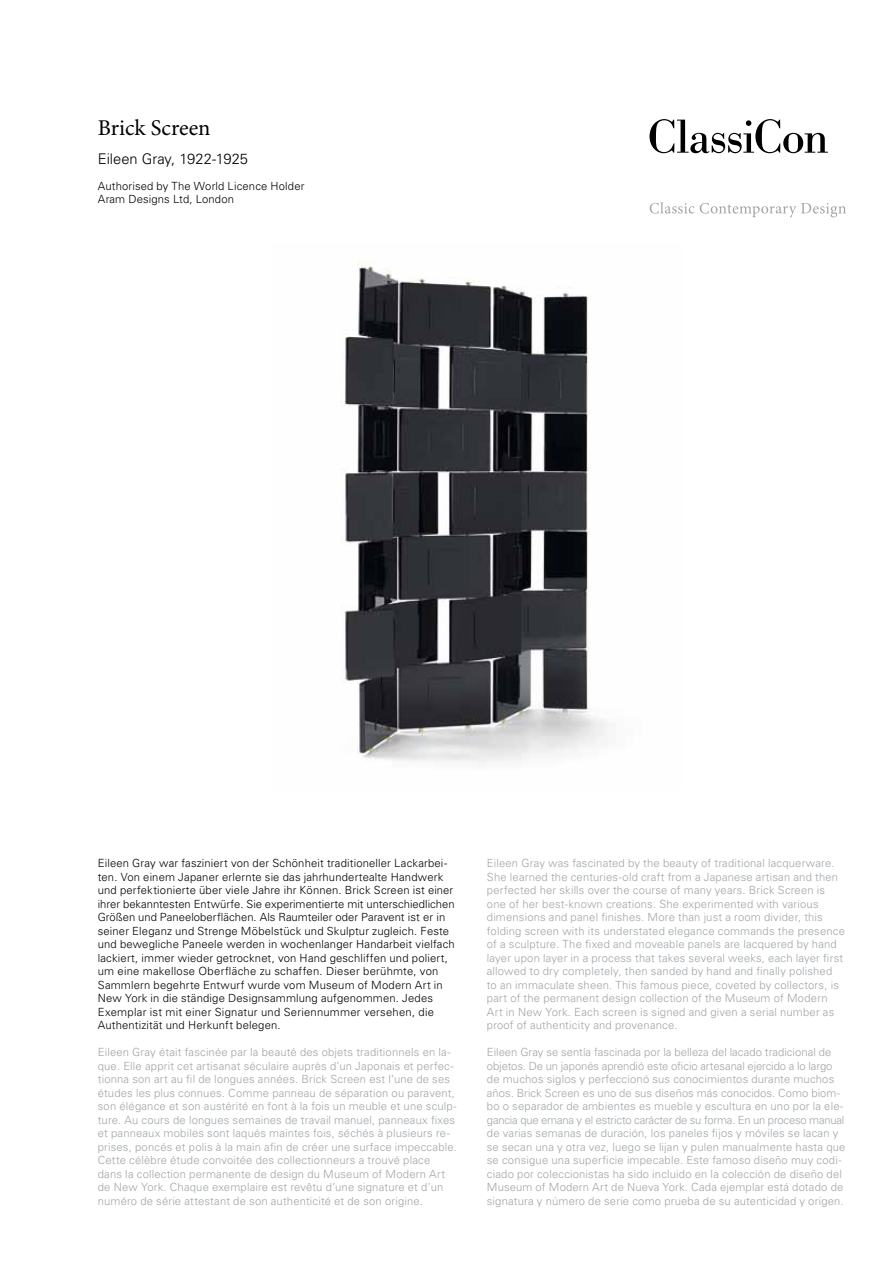
<style>
.page{position:relative;width:893px;height:1263px;background:#fff}
.page>*{position:absolute;margin:0;border:0;box-sizing:border-box;transform-origin:0 0}
.t1{font:22.5px "Minion Pro";color:#000}
.t2{font:300 14.7px "Univers LT Std";color:#000}
.t3{font:300 11.25px/13.5px "Univers LT Std";letter-spacing:.015em;color:#a0a5a9}
.t4{font:300 11.25px/13.5px "Univers LT Std";letter-spacing:.015em;color:#000}
</style>
<div class="page">
<img style="left:340px;top:260px;width:268px;height:502px">
<svg style="left:650px;top:202px;width:44px;height:12px"></svg>
<svg style="left:700px;top:203px;width:146px;height:14px"></svg>
<svg style="left:649px;top:119px;width:179px;height:34px"></svg>
<h1 class="t1" style="left:98px;top:115px;width:114px">Brick Screen</h1>
<h2 class="t2" style="left:98px;top:150px;width:152px">Eileen Gray, 1922-1925</h2>
<p class="t4" style="left:98px;top:179px;width:208px">Authorised by The World Licence Holder<br>Aram Designs Ltd, London</p>
<p class="t4" style="left:98px;top:856px;width:359px">Eileen Gray war fasziniert von der Schönheit traditioneller Lackarbei&shy;ten. Von einem Japaner erlernte sie das jahrhundertealte Handwerk und perfektionierte über viele Jahre ihr Können. Brick Screen ist einer ihrer bekanntesten Entwürfe. Sie experimentierte mit unterschiedlichen Größen und Paneeloberflächen. Als Raumteiler oder Paravent ist er in seiner Eleganz und Strenge Möbelstück und Skulptur zugleich. Feste und bewegliche Paneele werden in wochenlanger Handarbeit vielfach lackiert, immer wieder getrocknet, von Hand geschliffen und poliert, um eine makellose Oberfläche zu schaffen. Dieser berühmte, von Sammlern begehrte Entwurf wurde vom Museum of Modern Art in New York in die ständige Designsammlung aufgenommen. Jedes Exemplar ist mit einer Signatur und Seriennummer versehen, die Authentizität und Herkunft belegen.</p>
<p class="t3" style="left:98px;top:1045px;width:361px">Eileen Gray était fascinée par la beauté des objets traditionnels en la&shy;que. Elle apprit cet artisanat séculaire auprès d’un Japonais et perfec&shy;tionna son art au fil de longues années. Brick Screen est l’une de ses études les plus connues. Comme panneau de séparation ou paravent, son élégance et son austérité en font à la fois un meuble et une sculp&shy;ture. Au cours de longues semaines de travail manuel, panneaux fixes et panneaux mobiles sont laqués maintes fois, séchés à plusieurs re&shy;prises, poncés et polis à la main afin de créer une surface impeccable.<br>Cette célèbre étude convoitée des collectionneurs a trouvé place dans la collection permanente de design du Museum of Modern Art de New York. Chaque exemplaire est revêtu d’une signature et d’un numéro de série attestant de son authenticité et de son origine.</p>
<p class="t3" style="left:487px;top:856px;width:360px">Eileen Gray was fascinated by the beauty of traditional lacquerware.<br>She learned the centuries-old craft from a Japanese artisan and then perfected her skills over the course of many years. Brick Screen is one of her best-known creations. She experimented with various dimensions and panel finishes. More than just a room divider, this folding screen with its understated elegance commands the presence of a sculpture. The fixed and moveable panels are lacquered by hand layer upon layer in a process that takes several weeks, each layer first allowed to dry completely, then sanded by hand and finally polished to an immaculate sheen. This famous piece, coveted by collectors, is part of the permanent design collection of the Museum of Modern Art in New York. Each screen is signed and given a serial number as proof of authenticity and provenance.</p>
<p class="t3" style="left:487px;top:1045px;width:360px">Eileen Gray se sentía fascinada por la belleza del lacado tradicional de objetos. De un japonés aprendió este oficio artesanal ejercido a lo largo de muchos siglos y perfeccionó sus conocimientos durante muchos años. Brick Screen es uno de sus diseños más conocidos. Como biom&shy;bo o separador de ambientes es mueble y escultura en uno por la ele&shy;gancia que emana y el estricto carácter de su forma. En un proceso manual de varias semanas de duración, los paneles fijos y móviles se lacan y se secan una y otra vez, luego se lijan y pulen manualmente hasta que se consigue una superficie impecable. Este famoso diseño muy codi&shy;ciado por coleccionistas ha sido incluido en la colección de diseño del Museum of Modern Art de Nueva York. Cada ejemplar está dotado de signatura y número de serie como prueba de su autenticidad y origen.</p>
</div>
